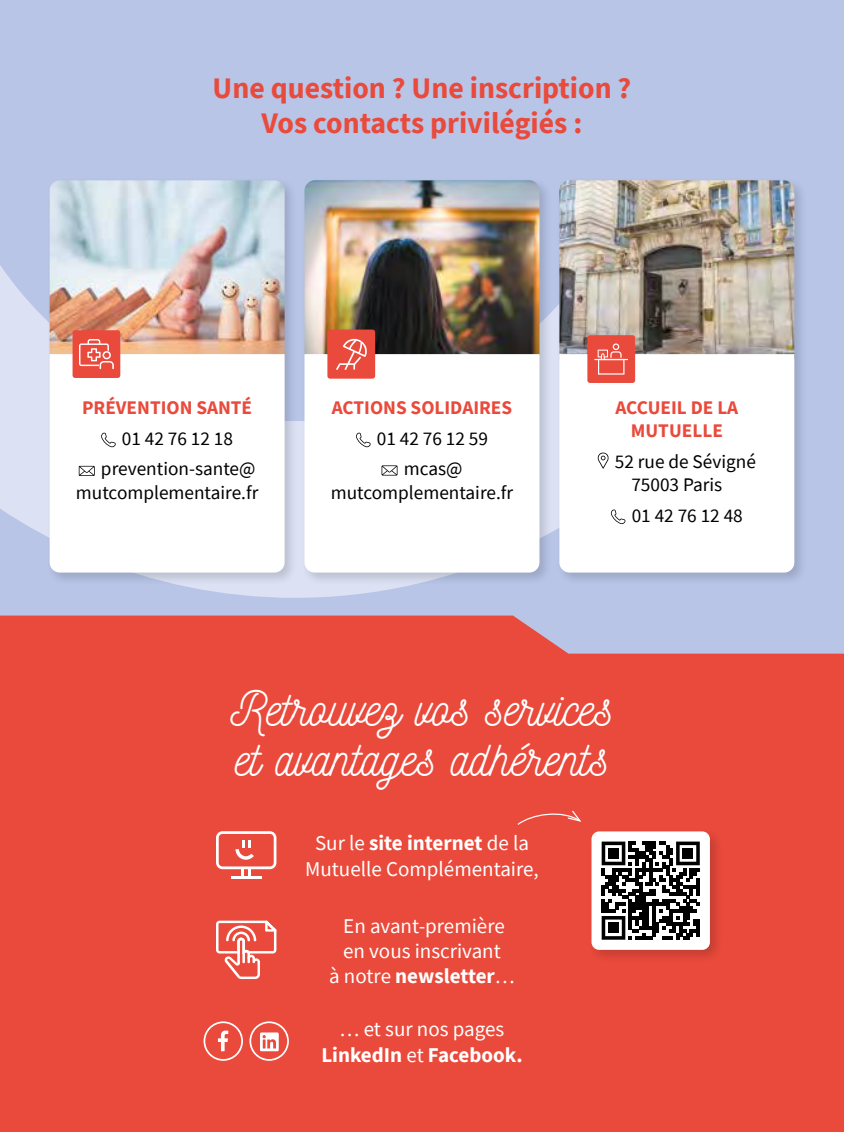
<style>
.page{position:relative;width:844px;height:1132px;background:#fff}
.page>*{position:absolute;margin:0;border:0;box-sizing:border-box;transform-origin:0 0}
.t1{font:49px/49px "Nickainley";color:#fff}
.t2{font:700 29.75px/35.7px "Source Sans Pro";color:#e94a3b;text-align:center}
.t3{font:21px/25.2px "Source Sans Pro";color:#fff;text-align:center}
.t4{font:700 21px/25.2px "Source Sans Pro";color:#fff;text-align:center}
.t5{font:19.25px/30.6px "Source Sans Pro";color:#000;text-align:center}
.t6{font:700 19.25px/23.1px "Source Sans Pro";color:#e94a3b;text-align:center}
.s1{font-weight:700}
.s2{font-weight:400}
</style>
<div class="page">
<div style="left:0;top:0;width:843px;height:1131px;background:#b8c5e7"></div>
<svg style="left:0;top:265px;width:555px;height:332px;fill:#dce2f4"></svg>
<div style="left:0;top:615px;width:843px;height:516px;background:#e94a3b"></div>
<div style="left:301px;top:890px;width:87px;height:31px;background:#e94a3b"></div>
<hr style="left:231px;top:876px;width:30px;height:2px;background:#fff">
<svg style="left:216px;top:830px;width:60px;height:46px;background:#ee7368"></svg>
<svg style="left:216px;top:920px;width:60px;height:58px;background:#ee7b70"></svg>
<div style="left:587px;top:827px;width:136px;height:136px;background:#000;opacity:.15"></div>
<div style="left:591px;top:831px;width:118px;height:118px;background:#fff;border-radius:8px"></div>
<svg style="left:601px;top:841px;width:98px;height:98px"></svg>
<div style="left:608px;top:848px;width:10px;height:10px;background:#000"></div>
<div style="left:682px;top:848px;width:10px;height:10px;background:#000"></div>
<div style="left:608px;top:922px;width:10px;height:10px;background:#000"></div>
<svg style="left:516px;top:809px;width:66px;height:16px"></svg>
<div style="left:46px;top:177px;width:252px;height:408px;background:#000;opacity:.15"></div>
<img style="left:50px;top:180px;width:234px;height:174px">
<div style="left:50px;top:354px;width:234px;height:218px;background:#fff"></div>
<svg style="left:101px;top:432px;width:15px;height:15px"></svg>
<svg style="left:79px;top:465px;width:16px;height:11px"></svg>
<div style="left:72px;top:330px;width:48px;height:48px;background:#e94a3b;border-radius:3px"></div>
<svg style="left:79px;top:339px;width:35px;height:30px"></svg>
<div style="left:301px;top:177px;width:252px;height:408px;background:#000;opacity:.15"></div>
<img style="left:304px;top:180px;width:235px;height:174px">
<div style="left:304px;top:354px;width:235px;height:218px;background:#fff"></div>
<svg style="left:355px;top:432px;width:15px;height:15px"></svg>
<svg style="left:381px;top:465px;width:16px;height:10px"></svg>
<div style="left:327px;top:329px;width:48px;height:49px;background:#e94a3b;border-radius:3px"></div>
<svg style="left:336px;top:339px;width:31px;height:31px"></svg>
<div style="left:555px;top:177px;width:252px;height:408px;background:#000;opacity:.15"></div>
<img style="left:559px;top:180px;width:235px;height:174px">
<div style="left:559px;top:354px;width:235px;height:218px;background:#fff"></div>
<svg style="left:596px;top:451px;width:12px;height:17px"></svg>
<svg style="left:610px;top:509px;width:15px;height:15px"></svg>
<div style="left:587px;top:335px;width:48px;height:48px;background:#e94a3b;border-radius:3px"></div>
<hr style="left:594px;top:359px;width:33px;height:1px;background:#fff">
<svg style="left:597px;top:343px;width:27px;height:31px"></svg>
<svg style="left:249px;top:1021px;width:40px;height:39px;background:#ef7f75"></svg>
<svg style="left:203px;top:1021px;width:40px;height:39px;background:#ed6d61"></svg>
<h2 class="t2" style="left:212px;top:69px;width:420px">Une question ? Une inscription ?<br>Vos contacts privilégiés :</h2>
<p class="t6" style="left:82px;top:396px;width:171px">PRÉVENTION SANTÉ</p>
<p class="t5" style="left:101px;top:423px;width:156px">01 42 76 12 18 prevention-sante@</p>
<p class="t5" style="left:76px;top:476px;width:184px">mutcomplementaire.fr</p>
<p class="t6" style="left:331px;top:396px;width:182px">ACTIONS SOLIDAIRES</p>
<p class="t5" style="left:376px;top:423px;width:113px">01 42 76 12 59 mcas@</p>
<p class="t5" style="left:331px;top:476px;width:184px">mutcomplementaire.fr</p>
<p class="t6" style="left:615px;top:396px;width:124px">ACCUEIL DE LA<br>MUTUELLE</p>
<p class="t5" style="left:631px;top:450px;width:126px;line-height:23.1px;text-align:left;text-indent:-16px">52 rue de Sévigné<br>75003 Paris</p>
<p class="t5" style="left:631px;top:499px;width:113px">01 42 76 12 48</p>
<h1 class="t1" style="left:230px;top:684px;width:384px">Retrouvez vos services et avantages adhérents</h1>
<p class="t3" style="left:305px;top:830px;width:235px">Sur le <span class="s1">site internet</span> de la<br>Mutuelle Complémentaire,</p>
<p class="t3" style="left:329px;top:912px;width:187px">En avant-première en vous inscrivant<br>à notre <span class="s1">newsletter</span>…</p>
<p class="t4" style="left:321px;top:1016px;width:203px"><span class="s2">… et sur nos pages<br></span>LinkedIn <span class="s2">et</span> Facebook.</p>
</div>
